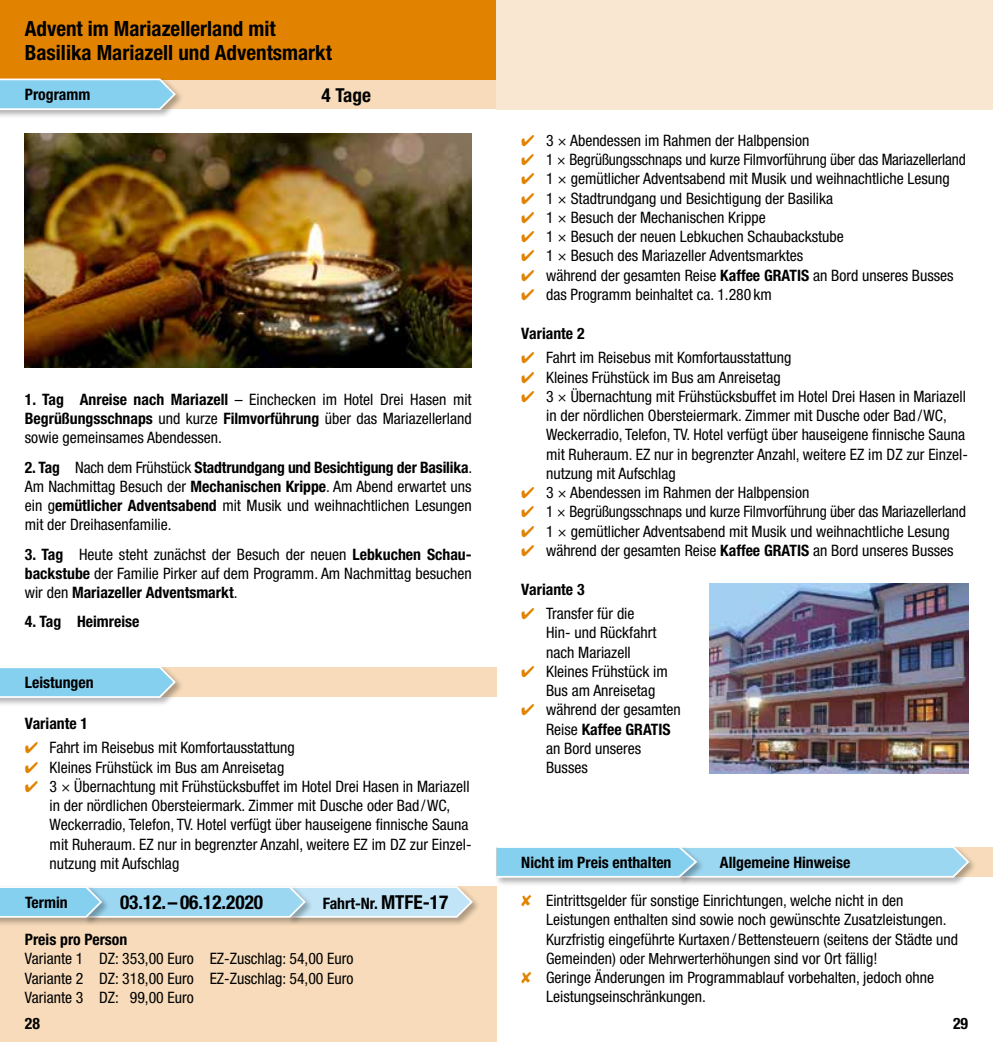
<style>
.page{position:relative;width:993px;height:1042px;background:#fff}
.page>*{position:absolute;margin:0;border:0;box-sizing:border-box;transform-origin:0 0}
.t1{font:700 condensed 21px/24.5px "Helvetica Neue";color:#000}
.t2{font:700 condensed 19.25px "Helvetica Neue";color:#000}
.t3{font:condensed 15.75px/19.2px "Helvetica Neue";color:#000}
.t4{font:700 condensed 15.75px "Helvetica Neue";color:#000}
.s1{font-weight:700}
.s2{color:#e18300}
.s3{font-size:19.25px}
.s4{font-size:15.4px}
</style>
<div class="page">
<div style="left:0;top:79px;width:496px;height:30px;background:#f7dbba"></div>
<div style="left:0;top:0;width:496px;height:79px;background:#e18300"></div>
<div style="left:0;top:77px;width:184px;height:42px;background:#000;opacity:.3"></div>
<svg style="left:0;top:78px;width:177px;height:33px;background:#99d2e7"></svg>
<div style="left:496px;top:847px;width:496px;height:30px;background:#f7dbba"></div>
<div style="left:677px;top:844px;width:300px;height:42px;background:#000;opacity:.3"></div>
<div style="left:494px;top:844px;width:211px;height:42px;background:#000;opacity:.3"></div>
<svg style="left:494px;top:845px;width:476px;height:33px;background:#a4d9f0"></svg>
<div style="left:496px;top:0;width:496px;height:109px;background:#fae7d1"></div>
<div style="left:0;top:667px;width:496px;height:30px;background:#f7dbba"></div>
<div style="left:0;top:664px;width:184px;height:42px;background:#000;opacity:.3"></div>
<svg style="left:0;top:665px;width:177px;height:34px;background:#9dd5ec"></svg>
<div style="left:0;top:914px;width:496px;height:128px;background:#f7dbba"></div>
<div style="left:0;top:886px;width:496px;height:30px;background:#f7dbba"></div>
<div style="left:287px;top:884px;width:194px;height:42px;background:#000;opacity:.3"></div>
<div style="left:83px;top:884px;width:231px;height:42px;background:#000;opacity:.3"></div>
<div style="left:0;top:884px;width:111px;height:42px;background:#000;opacity:.3"></div>
<svg style="left:0;top:885px;width:474px;height:33px;background:#b2ddf0"></svg>
<img style="left:25px;top:134px;width:446px;height:234px">
<img style="left:709px;top:583px;width:258px;height:190px">
<h1 class="t1" style="left:25px;top:16px;width:308px">Advent im Mariazellerland mit<br>Basilika Mariazell und Adventsmarkt</h1>
<p class="t4" style="left:25px;top:85px;width:67px">Programm</p>
<p class="t2" style="left:321px;top:83px;width:51px">4 Tage</p>
<p class="t3" style="left:25px;top:390px;width:448px;text-align:justify"><span class="s1">1. Tag Anreise nach Mariazell</span> – Einchecken im Hotel Drei Hasen mit <span class="s1">Begrüßungsschnaps</span> und kurze <span class="s1">Filmvorführung</span> über das Mariazellerland sowie gemeinsames Abendessen.</p>
<p class="t3" style="left:25px;top:457px;width:449px;text-align:justify"><span class="s1">2. Tag</span> Nach dem Frühstück <span class="s1">Stadtrundgang und Besichtigung der Basilika</span>.<br>Am Nachmittag Besuch der <span class="s1">Mechanischen Krippe</span>. Am Abend erwartet uns ein g<span class="s1">emütlicher Adventsabend</span> mit Musik und weihnachtlichen Lesungen mit der Dreihasenfamilie.</p>
<p class="t3" style="left:25px;top:544px;width:448px;text-align:justify"><span class="s1">3. Tag</span> Heute steht zunächst der Besuch der neuen <span class="s1">Lebkuchen Schau&shy;backstube</span> der Familie Pirker auf dem Programm. Am Nachmittag besuchen wir den <span class="s1">Mariazeller Adventsmarkt</span>.</p>
<p class="t4" style="left:25px;top:612px;width:116px">4. Tag Heimreise</p>
<p class="t4" style="left:25px;top:673px;width:70px">Leistungen</p>
<p class="t4" style="left:25px;top:714px;width:65px">Variante 1</p>
<p class="t3" style="left:25px;top:738px;width:271px"><span class="s2">✔</span> Fahrt im Reisebus mit Komfortausstattung</p>
<p class="t3" style="left:25px;top:757px;width:261px"><span class="s2">✔</span> Kleines Frühstück im Bus am Anreisetag</p>
<p class="t3" style="left:50px;top:776px;width:423px;text-indent:-25px"><span class="s2">✔</span> 3 × Übernachtung mit Frühstücksbuffet im Hotel Drei Hasen in Mariazell in der nördlichen Obersteiermark. Zimmer mit Dusche oder Bad /WC, Weckerradio, Telefon, TV. Hotel verfügt über hauseigene finnische Sauna mit Ruheraum. EZ nur in begrenzter Anzahl, weitere EZ im DZ zur Einzel&shy;nutzung mit Aufschlag</p>
<p class="t4" style="left:25px;top:893px;width:44px">Termin</p>
<p class="t2" style="left:120px;top:891px;width:145px">03.12.–06.12.2020</p>
<p class="t4" style="left:322px;top:894px;width:127px">Fahrt-Nr. <span class="s3">MTFE-17</span></p>
<p class="t4" style="left:25px;top:930px;width:104px">Preis pro Person</p>
<p class="t3" style="left:25px;top:949px;width:330px;text-align:justify">Variante 1 DZ: 353,00 Euro EZ-Zuschlag: 54,00 Euro Variante 2 DZ: 318,00 Euro EZ-Zuschlag: 54,00 Euro Variante 3 DZ: 99,00 Euro</p>
<p class="t4" style="left:25px;top:1014px;width:17px">28</p>
<p class="t3" style="left:521px;top:131px;width:289px"><span class="s2">✔</span> 3 × Abendessen im Rahmen der Halbpension</p>
<p class="t3" style="left:521px;top:150px;width:446px"><span class="s2">✔</span> 1 × Begrüßungsschnaps und kurze Filmvorführung über das Mariazellerland</p>
<p class="t3" style="left:521px;top:169px;width:430px"><span class="s2">✔</span> 1 × gemütlicher Adventsabend mit Musik und weihnachtliche Lesung</p>
<p class="t3" style="left:521px;top:188px;width:313px"><span class="s2">✔</span> 1 × Stadtrundgang und Besichtigung der Basilika</p>
<p class="t3" style="left:521px;top:208px;width:246px"><span class="s2">✔</span> 1 × Besuch der Mechanischen Krippe</p>
<p class="t3" style="left:521px;top:227px;width:324px"><span class="s2">✔</span> 1 × Besuch der neuen Lebkuchen Schaubackstube</p>
<p class="t3" style="left:521px;top:246px;width:283px"><span class="s2">✔</span> 1 × Besuch des Mariazeller Adventsmarktes</p>
<p class="t3" style="left:521px;top:265px;width:434px"><span class="s2">✔</span> während der gesamten Reise <span class="s1">Kaffee GRATIS</span> an Bord unseres Busses</p>
<p class="t3" style="left:521px;top:285px;width:252px"><span class="s2">✔</span> das Programm beinhaltet ca. 1.280 km</p>
<p class="t4" style="left:521px;top:324px;width:65px">Variante 2</p>
<p class="t3" style="left:521px;top:348px;width:271px"><span class="s2">✔</span> Fahrt im Reisebus mit Komfortausstattung</p>
<p class="t3" style="left:521px;top:367px;width:261px"><span class="s2">✔</span> Kleines Frühstück im Bus am Anreisetag</p>
<p class="t3" style="left:546px;top:386px;width:423px;text-indent:-25px"><span class="s2">✔</span> 3 × Übernachtung mit Frühstücksbuffet im Hotel Drei Hasen in Mariazell in der nördlichen Obersteiermark. Zimmer mit Dusche oder Bad /WC, Weckerradio, Telefon, TV. Hotel verfügt über hauseigene finnische Sauna mit Ruheraum. EZ nur in begrenzter Anzahl, weitere EZ im DZ zur Einzel&shy;nutzung mit Aufschlag</p>
<p class="t3" style="left:521px;top:483px;width:289px"><span class="s2">✔</span> 3 × Abendessen im Rahmen der Halbpension</p>
<p class="t3" style="left:521px;top:502px;width:446px"><span class="s2">✔</span> 1 × Begrüßungsschnaps und kurze Filmvorführung über das Mariazellerland</p>
<p class="t3" style="left:521px;top:521px;width:430px"><span class="s2">✔</span> 1 × gemütlicher Adventsabend mit Musik und weihnachtliche Lesung</p>
<p class="t3" style="left:521px;top:540px;width:434px"><span class="s2">✔</span> während der gesamten Reise <span class="s1">Kaffee GRATIS</span> an Bord unseres Busses</p>
<p class="t4" style="left:521px;top:580px;width:65px">Variante 3</p>
<p class="t3" style="left:546px;top:604px;width:112px;text-indent:-25px"><span class="s2">✔</span> Transfer für die<br>Hin- und Rückfahrt nach Mariazell</p>
<p class="t3" style="left:546px;top:661px;width:123px;text-indent:-25px"><span class="s2">✔</span> Kleines Frühstück im<br>Bus am Anreisetag</p>
<p class="t3" style="left:546px;top:700px;width:136px;text-indent:-25px"><span class="s2">✔</span> während der gesamten<br>Reise <span class="s1">Kaffee GRATIS </span>an Bord unseres<br>Busses</p>
<p class="t4" style="left:521px;top:853px;width:152px">Nicht im Preis enthalten</p>
<p class="t4" style="left:719px;top:853px;width:132px">Allgemeine Hinweise</p>
<p class="t3" style="left:521px;top:891px;width:383px"><span class="s2">✘</span> Eintrittsgelder für sonstige Einrichtungen, welche nicht in den</p>
<p class="t3" style="left:546px;top:910px;width:401px">Leistungen enthalten sind sowie noch gewünschte Zusatzleistungen.</p>
<p class="t3" style="left:546px;top:929px;width:413px">Kurzfristig eingeführte Kurtaxen /Bettensteuern (seitens der Städte und</p>
<p class="t3" style="left:546px;top:948px;width:333px">Gemeinden) <span class="s4">oder Mehrwerterhöhungen</span> sind vor Ort fällig!</p>
<p class="t3" style="left:521px;top:967px;width:414px"><span class="s2">✘</span> Geringe Änderungen im Programmablauf vorbehalten, jedoch ohne</p>
<p class="t3" style="left:546px;top:987px;width:161px">Leistungseinschränkungen.</p>
<p class="t4" style="left:952px;top:1014px;width:17px">29</p>
</div>
